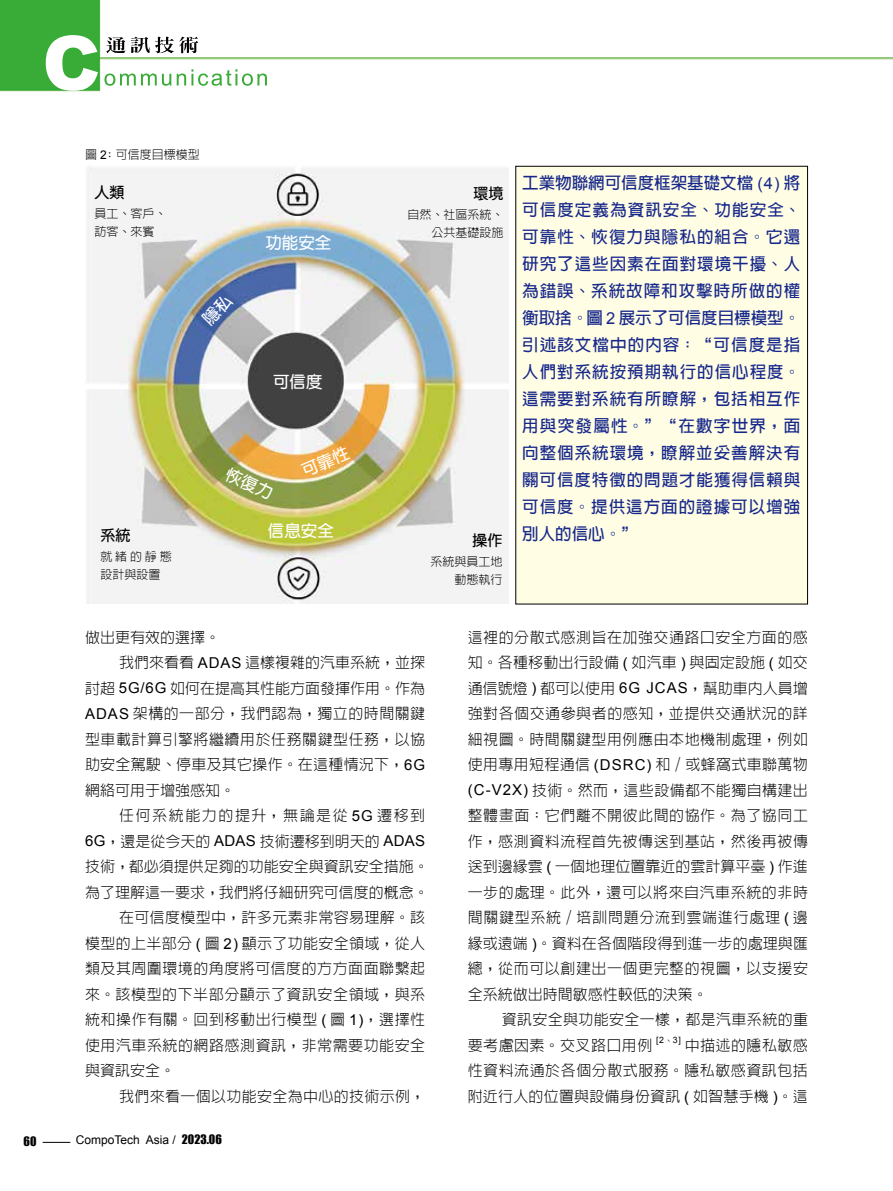
<style>
.page{position:relative;width:893px;height:1191px;background:#fff}
.page>*{position:absolute;margin:0;border:0;box-sizing:border-box;transform-origin:0 0}
.t1{font:700 16.5px/27px "Lin Gothic";letter-spacing:.06em;color:#17288b;text-align:justify}
.t2{font:700 16.5px "Yen Round";color:#fff}
.t3{font:300 15px/25.5px "Lin Gothic";letter-spacing:.025em;color:#000;text-align:justify}
.t4{font:300 15px "Lin Gothic";color:#000}
.t5{font:300 15px "Lin Gothic";letter-spacing:.105em;color:#000}
.t6{font:700 15px "Yen Round";color:#000}
.t7{font:300 12px/18px "Lin Gothic";color:#000;text-align:right}
.t8{font:12px "Arial";color:#000}
.t9{font:300 12px/18px "Lin Gothic";letter-spacing:.12em;color:#000}
.t10{font:12px "Impact";color:#000}
.t11{font:8.7px "Arial";color:#000}
.s1{font-family:"Arial";font-weight:400}
.s2{font-family:"Impact"}
.s3{font-family:"Lin Gothic";font-weight:300}
</style>
<div class="page">
<img style="left:0;top:0;width:893px;height:92px">
<img style="left:177px;top:69px;width:90px;height:17px">
<img style="left:131px;top:37px;width:54px;height:16px">
<img style="left:46px;top:35px;width:52px;height:56px">
<svg style="left:43px;top:1142px;width:27px;height:1px"></svg>
<div style="left:516px;top:166px;width:292px;height:438px;background:#fffde4"></div>
<div style="left:515px;top:166px;width:293px;height:438px;border:1px solid #000"></div>
<img style="left:87px;top:167px;width:422px;height:436px">
<svg style="left:224px;top:466px;width:50px;height:34px;background:#a2a857"></svg>
<svg style="left:300px;top:445px;width:51px;height:33px;background:#e7b562"></svg>
<svg style="left:201px;top:293px;width:33px;height:33px"></svg>
<p class="t7" style="left:85px;top:146px;width:116px">圖 <span class="s1">2</span>: 可信度目標模型</p>
<p class="t6" style="left:94px;top:184px;width:31px">人類</p>
<p class="t7" style="left:94px;top:204px;width:73px;text-align:left">員工、客戶、訪客、來賓</p>
<p class="t6" style="left:100px;top:527px;width:31px">系統</p>
<p class="t9" style="left:100px;top:547px;width:73px">就緒的靜態設計與設置</p>
<p class="t2" style="left:265px;top:234px;width:67px">功能安全</p>
<p class="t2" style="left:273px;top:373px;width:51px">可信度</p>
<p class="t2" style="left:268px;top:522px;width:67px">信息安全</p>
<p class="t6" style="left:473px;top:186px;width:31px">環境</p>
<p class="t7" style="left:407px;top:206px;width:97px">自然、社區系統、公共基礎設施</p>
<p class="t6" style="left:473px;top:533px;width:31px">操作</p>
<p class="t7" style="left:431px;top:552px;width:73px">系統與員工地動態執行</p>
<p class="t1" style="left:522px;top:169px;width:280px">工業物聯網可信度框架基礎文檔 <span class="s1">(4)</span> 將可信度定義為資訊安全、功能安全、可靠性、恢復力與隱私的組合。它還研究了這些因素在面對環境干擾、人為錯誤、系統故障和攻擊時所做的權衡取捨。圖 <span class="s1">2</span> 展示了可信度目標模型。引述該文檔中的內容：“可信度是指人們對系統按預期執行的信心程度。這需要對系統有所瞭解，包括相互作用與突發屬性。”“在數字世界，面向整個系統環境，瞭解並妥善解決有關可信度特徵的問題才能獲得信賴與可信度。提供這方面的證據可以增強別人的信心。”</p>
<p class="t4" style="left:85px;top:629px;width:136px">做出更有效的選擇。</p>
<p class="t4" style="left:119px;top:655px;width:308px">我們來看看 <span class="s1">ADAS</span> 這樣複雜的汽車系統，並探</p>
<p class="t4" style="left:85px;top:680px;width:342px">討超 <span class="s1">5G/6G</span> 如何在提高其性能方面發揮作用。作為</p>
<p class="t3" style="left:85px;top:701px;width:342px"><span class="s1">ADAS</span> 架構的一部分，我們認為，獨立的時間關鍵</p>
<p class="t3" style="left:85px;top:726px;width:342px">型車載計算引擎將繼續用於任務關鍵型任務，以協</p>
<p class="t3" style="left:85px;top:752px;width:342px">助安全駕駛、停車及其它操作。在這種情況下，<span class="s1">6G</span></p>
<p class="t4" style="left:85px;top:782px;width:151px">網絡可用于增強感知。</p>
<p class="t5" style="left:119px;top:808px;width:308px">任何系統能力的提升，無論是從 <span class="s1">5G</span> 遷移到</p>
<p class="t4" style="left:85px;top:833px;width:342px"><span class="s1">6G</span>，還是從今天的 <span class="s1">ADAS</span> 技術遷移到明天的 <span class="s1">ADAS</span></p>
<p class="t4" style="left:85px;top:859px;width:345px">技術，都必須提供足夠的功能安全與資訊安全措施。</p>
<p class="t4" style="left:85px;top:884px;width:345px">為了理解這一要求，我們將仔細研究可信度的概念。</p>
<p class="t3" style="left:119px;top:905px;width:308px">在可信度模型中，許多元素非常容易理解。該</p>
<p class="t3" style="left:85px;top:930px;width:342px">模型的上半部分 <span class="s1">(</span> 圖 <span class="s1">2)</span> 顯示了功能安全領域，從人</p>
<p class="t3" style="left:85px;top:956px;width:342px">類及其周圍環境的角度將可信度的方方面面聯繫起</p>
<p class="t3" style="left:85px;top:981px;width:342px">來。該模型的下半部分顯示了資訊安全領域，與系</p>
<p class="t3" style="left:85px;top:1007px;width:342px">統和操作有關。回到移動出行模型 <span class="s1">(</span> 圖 <span class="s1">1)</span>，選擇性</p>
<p class="t3" style="left:85px;top:1032px;width:342px">使用汽車系統的網路感測資訊，非常需要功能安全</p>
<p class="t3" style="left:85px;top:1058px;width:91px">與資訊安全。</p>
<p class="t3" style="left:119px;top:1083px;width:308px">我們來看一個以功能安全為中心的技術示例，</p>
<p class="t10" style="left:24px;top:1132px;width:14px">60</p>
<p class="t8" style="left:76px;top:1131px;width:148px">CompoTech Asia / <span class="s2">2023.06</span></p>
<p class="t3" style="left:468px;top:624px;width:342px">這裡的分散式感測旨在加強交通路口安全方面的感知。各種移動出行設備 <span class="s1">(</span> 如汽車 <span class="s1">)</span> 與固定設施 <span class="s1">(</span> 如交通信號燈 <span class="s1">)</span> 都可以使用 <span class="s1">6G JCAS</span>，幫助車內人員增強對各個交通參與者的感知，並提供交通狀況的詳細視圖。時間關鍵型用例應由本地機制處理，例如使用專用短程通信 <span class="s1">(DSRC)</span> 和 / 或蜂窩式車聯萬物<span class="s1">(C-V2X)</span> 技術。然而，這些設備都不能獨自構建出整體畫面：它們離不開彼此間的協作。為了協同工作，感測資料流程首先被傳送到基站，然後再被傳送到邊緣雲 <span class="s1">(</span> 一個地理位置靠近的雲計算平臺 <span class="s1">)</span> 作進一步的處理。此外，還可以將來自汽車系統的非時間關鍵型系統 / 培訓問題分流到雲端進行處理 <span class="s1">(</span> 邊緣或遠端 <span class="s1">)</span>。資料在各個階段得到進一步的處理與匯總，從而可以創建出一個更完整的視圖，以支援安全系統做出時間敏感性較低的決策。</p>
<p class="t3" style="left:468px;top:1007px;width:342px;text-indent:34px">資訊安全與功能安全一樣，都是汽車系統的重要考慮因素。交叉路口用例</p>
<p class="t11" style="left:656px;top:1034px;width:26px">[2<span class="s3">、</span>3]</p>
<p class="t3" style="left:468px;top:1032px;width:342px;text-indent:217px">中描述的隱私敏感性資料流通於各個分散式服務。隱私敏感資訊包括附近行人的位置與設備身份資訊 <span class="s1">(</span> 如智慧手機 <span class="s1">)</span>。這</p>
</div>
